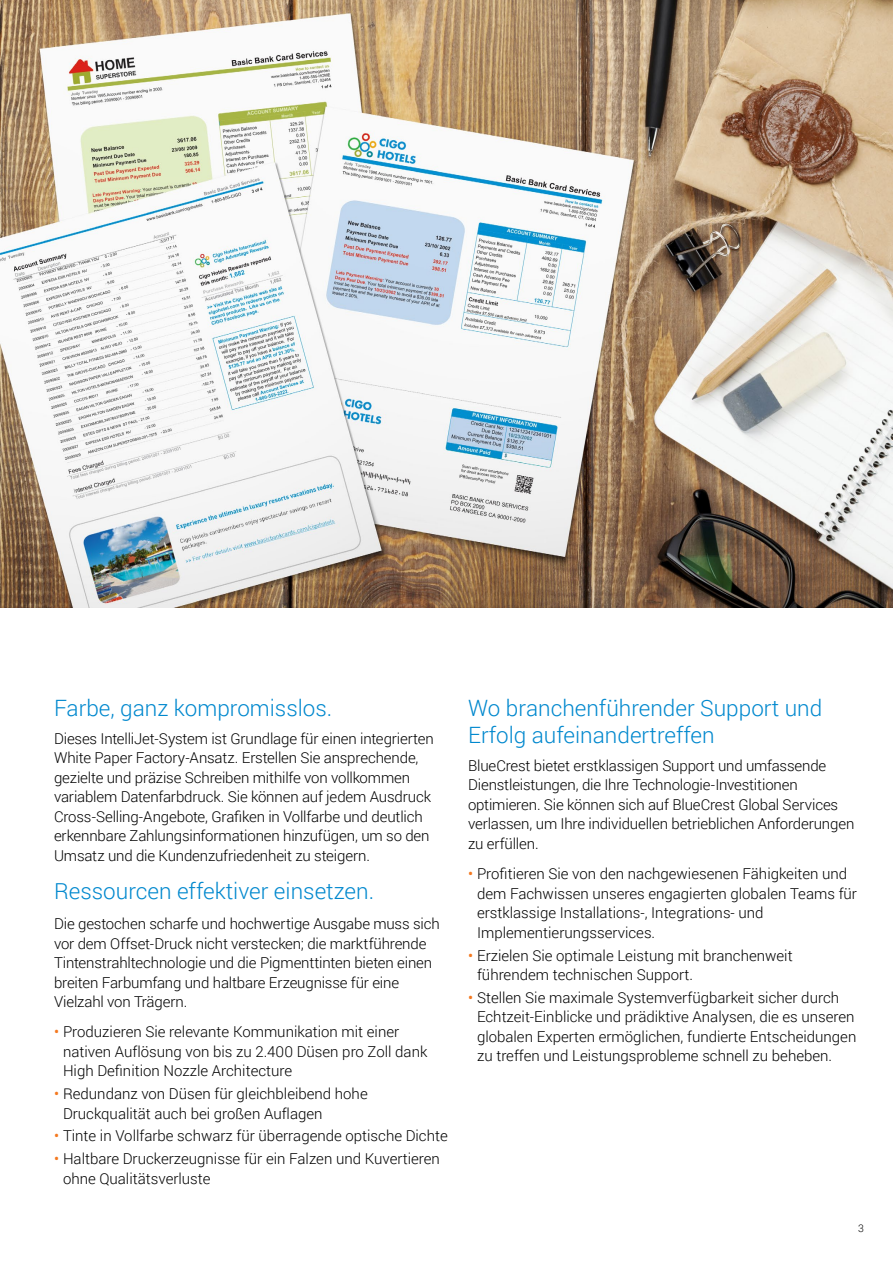
<style>
.page{position:relative;width:893px;height:1263px;background:#fff}
.page>*{position:absolute;margin:0;border:0;box-sizing:border-box;transform-origin:0 0}
.t1{font:300 22.5px/27px "Roboto";color:#0088ce}
.t2{font:300 15px/19.5px "Roboto";letter-spacing:-.005em;color:#000}
.t3{font:300 10.5px "Roboto";color:#000}
.s1{font-weight:400;color:#f47920}
</style>
<div class="page">
<img style="left:0;top:0;width:893px;height:607px">
<h1 class="t1" style="left:54px;top:694px;width:280px">Farbe, ganz kompromisslos.</h1>
<p class="t2" style="left:54px;top:728px;width:381px">Dieses IntelliJet-System ist Grundlage für einen integrierten White Paper Factory-Ansatz. Erstellen Sie ansprechende, gezielte und präzise Schreiben mithilfe von vollkommen variablem Datenfarbdruck. Sie können auf jedem Ausdruck Cross-Selling-Angebote, Grafiken in Vollfarbe und deutlich erkennbare Zahlungsinformationen hinzufügen, um so den Umsatz und die Kundenzufriedenheit zu steigern.</p>
<h1 class="t1" style="left:54px;top:876px;width:322px">Ressourcen effektiver einsetzen.</h1>
<p class="t2" style="left:54px;top:913px;width:387px">Die gestochen scharfe und hochwertige Ausgabe muss sich vor dem Offset-Druck nicht verstecken; die marktführende Tintenstrahltechnologie und die Pigmenttinten bieten einen breiten Farbumfang und haltbare Erzeugnisse für eine Vielzahl von Trägern.</p>
<p class="t2" style="left:63px;top:1022px;width:366px;text-indent:-9px"><span class="s1">•</span> Produzieren Sie relevante Kommunikation mit einer nativen Auflösung von bis zu 2.400 Düsen pro Zoll dank<br>High Definition Nozzle Architecture</p>
<p class="t2" style="left:63px;top:1083px;width:306px;text-indent:-9px"><span class="s1">•</span> Redundanz von Düsen für gleichbleibend hohe<br>Druckqualität auch bei großen Auflagen</p>
<p class="t2" style="left:54px;top:1126px;width:395px"><span class="s1">•</span> Tinte in Vollfarbe schwarz für überragende optische Dichte</p>
<p class="t2" style="left:63px;top:1148px;width:378px;text-indent:-9px"><span class="s1">•</span> Haltbare Druckerzeugnisse für ein Falzen und Kuvertieren ohne Qualitätsverluste</p>
<h1 class="t1" style="left:468px;top:694px;width:356px">Wo branchenführender Support und<br>Erfolg aufeinandertreffen</h1>
<p class="t2" style="left:468px;top:755px;width:388px">BlueCrest bietet erstklassigen Support und umfassende Dienstleistungen, die Ihre Technologie-Investitionen optimieren. Sie können sich auf BlueCrest Global Services verlassen, um Ihre individuellen betrieblichen Anforderungen zu erfüllen.</p>
<p class="t2" style="left:477px;top:864px;width:382px;text-indent:-9px"><span class="s1">•</span> Profitieren Sie von den nachgewiesenen Fähigkeiten und dem Fachwissen unseres engagierten globalen Teams für erstklassige Installations-, Integrations- und Implementierungsservices.</p>
<p class="t2" style="left:477px;top:945px;width:317px;text-indent:-9px"><span class="s1">•</span> Erzielen Sie optimale Leistung mit branchenweit führendem technischen Support.</p>
<p class="t2" style="left:477px;top:987px;width:381px;text-indent:-9px"><span class="s1">•</span> Stellen Sie maximale Systemverfügbarkeit sicher durch Echtzeit-Einblicke und prädiktive Analysen, die es unseren globalen Experten ermöglichen, fundierte Entscheidungen zu treffen und Leistungsprobleme schnell zu beheben.</p>
<p class="t3" style="left:858px;top:1220px;width:7px">3</p>
</div>
